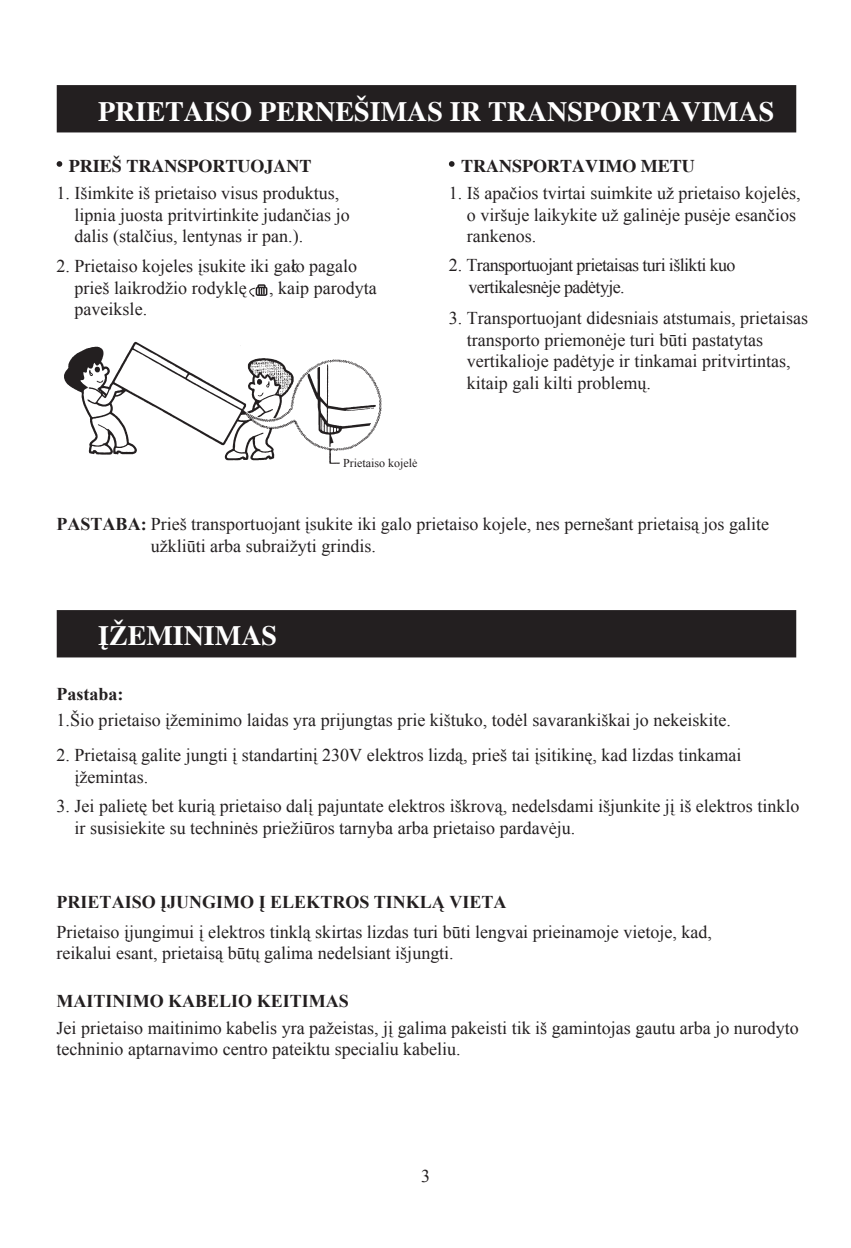
<style>
.page{position:relative;width:851px;height:1248px;background:#fff}
.page>*{position:absolute;margin:0;border:0;box-sizing:border-box;transform-origin:0 0}
.t1{font:700 28px "Times";color:#fff}
.t2{font:18px/21.6px "Times New Roman";color:#231f20}
.t3{font:700 18px "Times New Roman";color:#231f20}
.t4{font:18px/21.6px "Times New Roman";letter-spacing:-.035em;color:#231f20}
.t5{font:700 18px "Times";color:#231f20}
.t6{font:12px "Times New Roman";color:#231f20}
.s1{font-weight:700}
</style>
<div class="page">
<div style="left:57px;top:85px;width:739px;height:47px;background:#231f20"></div>
<div style="left:57px;top:610px;width:739px;height:47px;background:#231f20"></div>
<img style="left:64px;top:341px;width:318px;height:123px">
<svg style="left:57px;top:161px;width:5px;height:6px"></svg>
<svg style="left:291px;top:263px;width:7px;height:9px"></svg>
<svg style="left:449px;top:161px;width:5px;height:6px"></svg>
<div style="left:257px;top:284px;width:8px;height:6px;border:2px solid #231f20"></div>
<div style="left:255px;top:286px;width:12px;height:10px;border:2px solid #231f20;border-radius:2px"></div>
<svg style="left:249px;top:287px;width:15px;height:10px"></svg>
<h1 class="t1" style="left:98px;top:95px;width:677px">PRIETAISO PERNEŠIMAS IR TRANSPORTAVIMAS</h1>
<p class="t5" style="left:69px;top:155px;width:244px">PRIEŠ TRANSPORTUOJANT</p>
<p class="t2" style="left:75px;top:182px;width:277px;text-indent:-18px">1. Išimkite iš prietaiso visus produktus, lipnia juosta pritvirtinkite judančias jo dalis (stalčius, lentynas ir pan.).</p>
<p class="t2" style="left:75px;top:255px;width:303px;text-indent:-18px">2. Prietaiso kojeles įsukite iki galo pagalo prieš laikrodžio rodyklę , kaip parodyta paveiksle.</p>
<p class="t5" style="left:461px;top:155px;width:235px">TRANSPORTAVIMO METU</p>
<p class="t2" style="left:467px;top:182px;width:335px;text-indent:-18px">1. Iš apačios tvirtai suimkite už prietaiso kojelės, o viršuje laikykite už galinėje pusėje esančios rankenos.</p>
<p class="t4" style="left:468px;top:254px;width:268px;text-indent:-20px">2. Transportuojant prietaisas turi išlikti kuo vertikalesnėje padėtyje.</p>
<p class="t2" style="left:467px;top:307px;width:342px;text-indent:-18px">3. Transportuojant didesniais atstumais, prietaisas transporto priemonėje turi būti pastatytas vertikalioje padėtyje ir tinkamai pritvirtintas, kitaip gali kilti problemų.</p>
<p class="t6" style="left:343px;top:455px;width:76px">Prietaiso kojelė</p>
<p class="t2" style="left:57px;top:513px;width:713px"><span class="s1">PASTABA:</span> Prieš transportuojant įsukite iki galo prietaiso kojele, nes pernešant prietaisą jos galite</p>
<p class="t2" style="left:151px;top:535px;width:226px">užkliūti arba subraižyti grindis.</p>
<h1 class="t1" style="left:98px;top:619px;width:180px">ĮŽEMINIMAS</h1>
<p class="t3" style="left:57px;top:682px;width:68px">Pastaba:</p>
<p class="t2" style="left:57px;top:708px;width:675px">1.Šio prietaiso įžeminimo laidas yra prijungtas prie kištuko, todėl savarankiškai jo nekeiskite.</p>
<p class="t2" style="left:75px;top:744px;width:668px;text-indent:-18px">2. Prietaisą galite jungti į standartinį 230V elektros lizdą, prieš tai įsitikinę, kad lizdas tinkamai įžemintas.</p>
<p class="t2" style="left:75px;top:795px;width:726px;text-indent:-18px">3. Jei palietę bet kurią prietaiso dalį pajuntate elektros iškrovą, nedelsdami išjunkite jį iš elektros tinklo ir susisiekite su techninės priežiūros tarnyba arba prietaiso pardavėju.</p>
<p class="t3" style="left:57px;top:889px;width:451px">PRIETAISO ĮJUNGIMO Į ELEKTROS TINKLĄ VIETA</p>
<p class="t2" style="left:57px;top:920px;width:656px">Prietaiso įjungimui į elektros tinklą skirtas lizdas turi būti lengvai prieinamoje vietoje, kad, reikalui esant, prietaisą būtų galima nedelsiant išjungti.</p>
<p class="t3" style="left:57px;top:988px;width:294px">MAITINIMO KABELIO KEITIMAS</p>
<p class="t2" style="left:57px;top:1016px;width:743px">Jei prietaiso maitinimo kabelis yra pažeistas, jį galima pakeisti tik iš gamintojas gautu arba jo nurodyto techninio aptarnavimo centro pateiktu specialiu kabeliu.</p>
<p class="t2" style="left:421px;top:1164px;width:10px">3</p>
</div>
